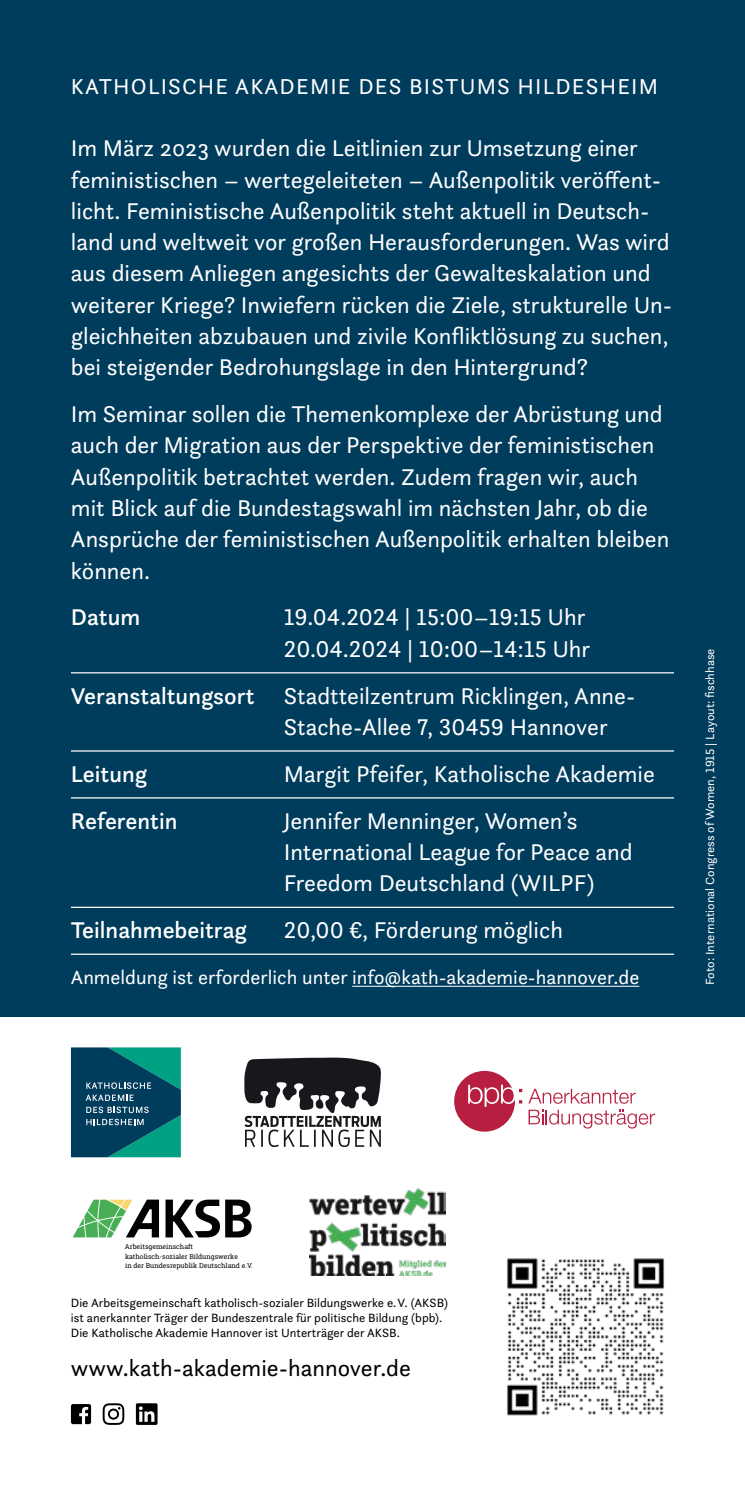
<style>
.page{position:relative;width:745px;height:1489px;background:#fff}
.page>*{position:absolute;margin:0;border:0;box-sizing:border-box;transform-origin:0 0}
.t1{font:23.75px/31.2px "Questa Sans";color:#fff}
.t2{font:500 23.75px "Questa Sans";color:#fff}
.t3{font:23.75px "Questa Sans";color:#000}
.t4{font:22.5px "Questa Sans";letter-spacing:.05em;color:#fff}
.t5{font:20px "Questa Sans";color:#fff}
.t6{font:12.5px/15px "Questa Sans";color:#000}
.t7{font:12.25px "Questa Sans";color:#fff}
.t8{font:6.75px "Roboto Slab";color:#010202}
.s1{font-weight:500}
</style>
<div class="page">
<div style="left:0;top:0;width:744px;height:1016px;background:#003c5c"></div>
<svg style="left:71px;top:1404px;width:20px;height:19px"></svg>
<svg style="left:103px;top:1403px;width:21px;height:21px"></svg>
<img style="left:507px;top:1258px;width:158px;height:158px">
<svg style="left:136px;top:1403px;width:21px;height:21px"></svg>
<hr style="left:352px;top:985px;width:287px;height:1px;background:#fff">
<hr style="left:71px;top:672px;width:602px;height:1px;background:#fff">
<hr style="left:71px;top:750px;width:602px;height:1px;background:#fff">
<hr style="left:71px;top:797px;width:602px;height:1px;background:#fff">
<hr style="left:71px;top:906px;width:602px;height:1px;background:#fff">
<hr style="left:71px;top:953px;width:602px;height:1px;background:#fff">
<svg style="left:71px;top:1047px;width:110px;height:110px;background:#0d5f6d"></svg>
<svg style="left:244px;top:1057px;width:136px;height:89px"></svg>
<svg style="left:165px;top:1199px;width:86px;height:38px"></svg>
<svg style="left:73px;top:1199px;width:86px;height:38px"></svg>
<img style="left:309px;top:1188px;width:136px;height:87px">
<svg style="left:454px;top:1070px;width:68px;height:61px"></svg>
<svg style="left:528px;top:1088px;width:107px;height:15px"></svg>
<svg style="left:528px;top:1109px;width:126px;height:19px"></svg>
<p class="t4" style="left:71px;top:72px;width:588px">KATHOLISCHE AKADEMIE DES BISTUMS HILDESHEIM</p>
<p class="t1" style="left:71px;top:132px;width:602px">Im März 2023 wurden die Leitlinien zur Umsetzung einer feministischen – wertegeleiteten – Außenpolitik veröffent&shy;licht. Feministische Außenpolitik steht aktuell in Deutsch&shy;land und weltweit vor großen Herausforderungen. Was wird aus diesem Anliegen angesichts der Gewalteskalation und weiterer Kriege? Inwiefern rücken die Ziele, strukturelle Un&shy;gleichheiten abzubauen und zivile Konfliktlösung zu suchen, bei steigender Bedrohungslage in den Hintergrund?</p>
<p class="t1" style="left:71px;top:398px;width:599px">Im Seminar sollen die Themenkomplexe der Abrüstung und auch der Migration aus der Perspektive der feministischen Außenpolitik betrachtet werden. Zudem fragen wir, auch mit Blick auf die Bundestagswahl im nächsten Jahr, ob die Ansprüche der feministischen Außenpolitik erhalten bleiben können.</p>
<p class="t2" style="left:71px;top:602px;width:71px">Datum</p>
<p class="t1" style="left:283px;top:601px;width:308px">19.04.2024 | 15:00–19:15 Uhr<br>20.04.2024 | 10:00–14:15 Uhr</p>
<p class="t1" style="left:283px;top:679px;width:353px;text-indent:-213px"><span class="s1">Veranstaltungsort</span> Stadtteilzentrum Ricklingen, Anne-<br>Stache-Allee 7, 30459 Hannover</p>
<p class="t2" style="left:71px;top:758px;width:78px">Leitung</p>
<p class="t1" style="left:283px;top:757px;width:372px">Margit Pfeifer, Katholische Akademie</p>
<p class="t2" style="left:71px;top:805px;width:108px">Referentin</p>
<p class="t1" style="left:283px;top:804px;width:350px">Jennifer Menninger, Women’s<br>International League for Peace and<br>Freedom Deutschland (WILPF)</p>
<p class="t2" style="left:71px;top:915px;width:177px">Teilnahmebeitrag</p>
<p class="t1" style="left:283px;top:913px;width:280px">20,00 €, Förderung möglich</p>
<p class="t5" style="left:71px;top:964px;width:569px">Anmeldung ist erforderlich unter info@kath-akademie-hannover.de</p>
<p class="t7" style="left:701px;top:984px;width:338px;rotate:-90deg">Foto: International Congress of Women, 1915 | Layout: fischhase</p>
<p class="t8" style="left:125px;top:1241px;width:70px">Arbeitsgemeinschaft</p>
<p class="t8" style="left:125px;top:1251px;width:114px">katholisch-sozialer Bildungswerke</p>
<p class="t8" style="left:125px;top:1260px;width:129px">in der Bundesrepublik Deutschland e.V.</p>
<p class="t6" style="left:71px;top:1294px;width:378px">Die Arbeitsgemeinschaft katholisch-sozialer Bildungswerke e.V. (AKSB) ist anerkannter Träger der Bundeszentrale für politische Bildung (bpb).<br>Die Katholische Akademie Hannover ist Unterträger der AKSB.</p>
<p class="t3" style="left:71px;top:1352px;width:341px">www.kath-akademie-hannover.de</p>
</div>
